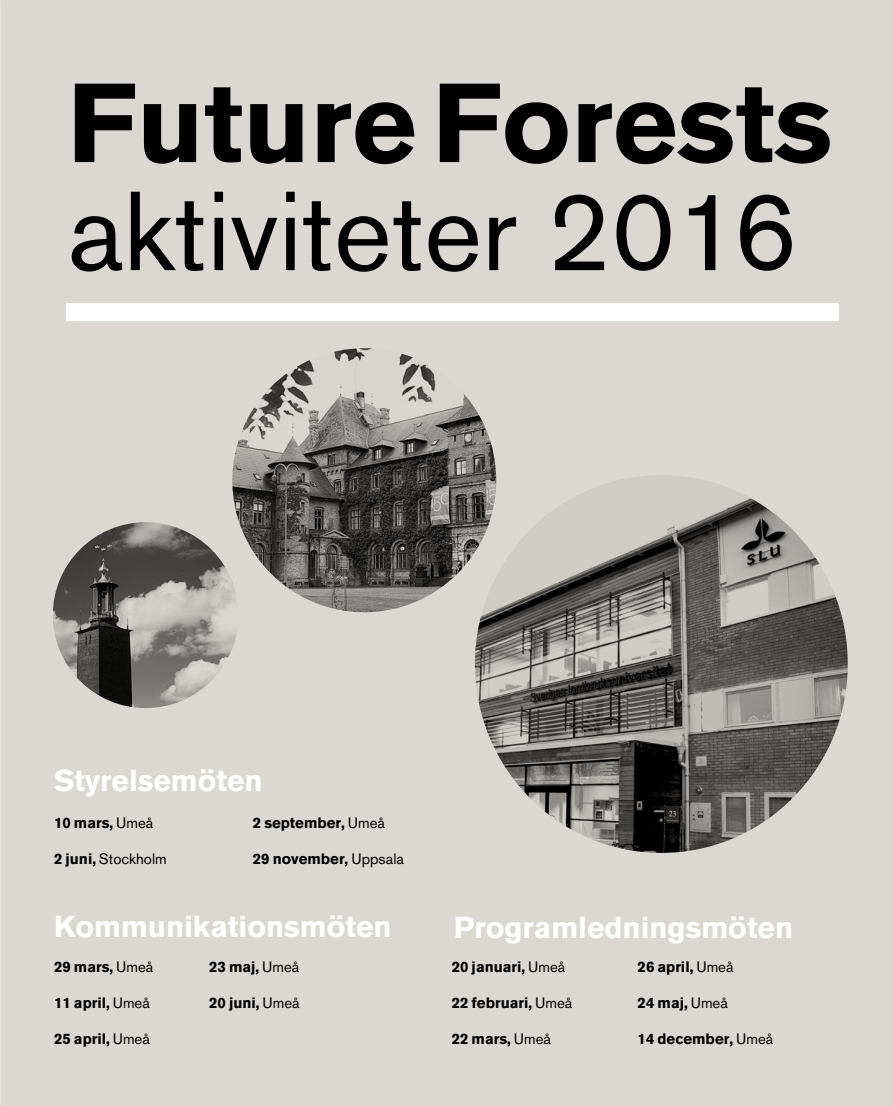
<style>
.page{position:relative;width:893px;height:1106px;background:#dbd8d3}
.page>*{position:absolute;margin:0;border:0;box-sizing:border-box;transform-origin:0 0}
.t1{font:111px "Akzidenz Grotesk BQ";color:#000}
.t2{font:700 111px "Akzidenz Grotesk BQ";color:#000}
.t3{font:700 30px "Akzidenz Grotesk BQ";color:#fff}
.t4{font:700 15px "Akzidenz Grotesk BQ";color:#000}
.t5{font:15px "Akzidenz Grotesk BQ";color:#000}
.s1{font-weight:400}
.s2{font-weight:700}
</style>
<div class="page">
<div style="left:66px;top:303px;width:773px;height:18px;background:#fff"></div>
<img style="left:475px;top:475px;width:373px;height:378px">
<img style="left:232px;top:348px;width:264px;height:264px;border-radius:132px">
<img style="left:53px;top:522px;width:186px;height:186px;border-radius:93px">
<h1 class="t2" style="left:67px;top:59px;width:766px">Future Forests</h1>
<h1 class="t1" style="left:68px;top:165px;width:731px">aktiviteter 2016</h1>
<h2 class="t3" style="left:54px;top:763px;width:210px">Styrelsemöten</h2>
<p class="t4" style="left:54px;top:814px;width:101px">10 mars, <span class="s1">Umeå</span></p>
<p class="t5" style="left:54px;top:850px;width:114px"><span class="s2">2 juni,</span> Stockholm</p>
<p class="t4" style="left:253px;top:814px;width:134px">2 september, <span class="s1">Umeå</span></p>
<p class="t4" style="left:253px;top:850px;width:153px">29 november, <span class="s1">Uppsala</span></p>
<h2 class="t3" style="left:54px;top:909px;width:339px">Kommunikationsmöten</h2>
<p class="t4" style="left:54px;top:958px;width:101px">29 mars, <span class="s1">Umeå</span></p>
<p class="t4" style="left:54px;top:994px;width:97px">11 april, <span class="s1">Umeå</span></p>
<p class="t4" style="left:54px;top:1030px;width:97px">25 april, <span class="s1">Umeå</span></p>
<p class="t4" style="left:209px;top:958px;width:92px">23 maj, <span class="s1">Umeå</span></p>
<p class="t4" style="left:209px;top:994px;width:92px">20 juni, <span class="s1">Umeå</span></p>
<h2 class="t3" style="left:454px;top:910px;width:341px">Programledningsmöten</h2>
<p class="t4" style="left:452px;top:958px;width:115px">20 januari, <span class="s1">Umeå</span></p>
<p class="t4" style="left:452px;top:994px;width:122px">22 februari, <span class="s1">Umeå</span></p>
<p class="t4" style="left:452px;top:1030px;width:101px">22 mars, <span class="s1">Umeå</span></p>
<p class="t4" style="left:638px;top:958px;width:97px">26 april, <span class="s1">Umeå</span></p>
<p class="t4" style="left:638px;top:994px;width:92px">24 maj, <span class="s1">Umeå</span></p>
<p class="t4" style="left:638px;top:1030px;width:137px">14 december, <span class="s1">Umeå</span></p>
</div>
